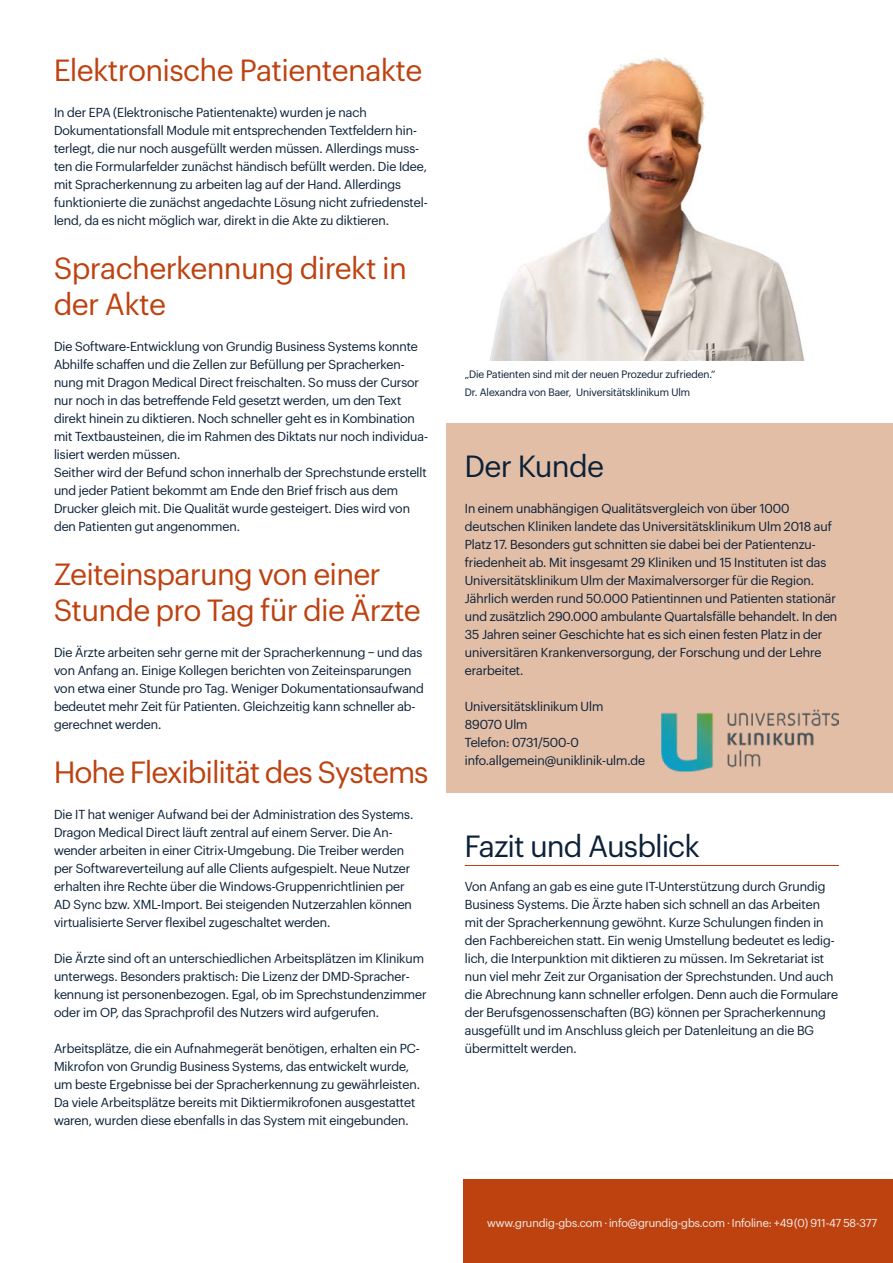
<style>
.page{position:relative;width:893px;height:1263px;background:#fff}
.page>*{position:absolute;margin:0;border:0;box-sizing:border-box;transform-origin:0 0}
.t1{font:30px/36px "Grundig Basics";letter-spacing:-.005em;color:#be4210}
.t2{font:30px "Grundig Basics";letter-spacing:-.01em;color:#0b2138}
.t3{font:12.75px/18px "Grundig Basics";color:#0b2138}
.t4{font:11.25px "Grundig Basics";color:#f2f1ed}
.t5{font:10.5px/18px "Grundig Basics";color:#0b2138}
</style>
<div class="page">
<div style="left:446px;top:423px;width:447px;height:369px;background:#e3bea7"></div>
<hr style="left:465px;top:865px;width:374px;height:1px;background:#be4210">
<img style="left:490px;top:57px;width:315px;height:303px">
<img style="left:661px;top:709px;width:178px;height:62px">
<div style="left:463px;top:1179px;width:430px;height:84px;background:#be4210"></div>
<h1 class="t1" style="left:54px;top:50px;width:370px">Elektronische Patientenakte</h1>
<p class="t3" style="left:54px;top:102px;width:375px">In der EPA (Elektronische Patientenakte) wurden je nach Dokumentationsfall Module mit entsprechenden Textfeldern hin&shy;terlegt, die nur noch ausgefüllt werden müssen. Allerdings muss&shy;ten die Formularfelder zunächst händisch befüllt werden. Die Idee, mit Spracherkennung zu arbeiten lag auf der Hand. Allerdings funktionierte die zunächst angedachte Lösung nicht zufriedenstel&shy;lend, da es nicht möglich war, direkt in die Akte zu diktieren.</p>
<h1 class="t1" style="left:54px;top:248px;width:354px">Spracherkennung direkt in der Akte</h1>
<p class="t3" style="left:54px;top:336px;width:376px">Die Software-Entwicklung von Grundig Business Systems konnte Abhilfe schaffen und die Zellen zur Befüllung per Spracherken&shy;nung mit Dragon Medical Direct freischalten. So muss der Cursor nur noch in das betreffende Feld gesetzt werden, um den Text direkt hinein zu diktieren. Noch schneller geht es in Kombination mit Textbausteinen, die im Rahmen des Diktats nur noch individua&shy;lisiert werden müssen.<br>Seither wird der Befund schon innerhalb der Sprechstunde erstellt und jeder Patient bekommt am Ende den Brief frisch aus dem Drucker gleich mit. Die Qualität wurde gesteigert. Dies wird von den Patienten gut angenommen.</p>
<h1 class="t1" style="left:54px;top:554px;width:368px">Zeiteinsparung von einer<br>Stunde pro Tag für die Ärzte</h1>
<p class="t3" style="left:54px;top:642px;width:371px">Die Ärzte arbeiten sehr gerne mit der Spracherkennung − und das von Anfang an. Einige Kollegen berichten von Zeiteinsparungen von etwa einer Stunde pro Tag. Weniger Dokumentationsaufwand bedeutet mehr Zeit für Patienten. Gleichzeitig kann schneller ab&shy;gerechnet werden.</p>
<h1 class="t1" style="left:54px;top:752px;width:376px">Hohe Flexibilität des Systems</h1>
<p class="t3" style="left:54px;top:804px;width:361px">Die IT hat weniger Aufwand bei der Administration des Systems.<br>Dragon Medical Direct läuft zentral auf einem Server. Die An&shy;wender arbeiten in einer Citrix-Umgebung. Die Treiber werden per Softwareverteilung auf alle Clients aufgespielt. Neue Nutzer erhalten ihre Rechte über die Windows-Gruppenrichtlinien per AD Sync bzw. XML-Import. Bei steigenden Nutzerzahlen können virtualisierte Server flexibel zugeschaltet werden.</p>
<p class="t3" style="left:54px;top:948px;width:374px">Die Ärzte sind oft an unterschiedlichen Arbeitsplätzen im Klinikum unterwegs. Besonders praktisch: Die Lizenz der DMD-Spracher&shy;kennung ist personenbezogen. Egal, ob im Sprechstundenzimmer oder im OP, das Sprachprofil des Nutzers wird aufgerufen.</p>
<p class="t3" style="left:54px;top:1038px;width:368px">Arbeitsplätze, die ein Aufnahmegerät benötigen, erhalten ein PC-Mikrofon von Grundig Business Systems, das entwickelt wurde, um beste Ergebnisse bei der Spracherkennung zu gewährleisten.<br>Da viele Arbeitsplätze bereits mit Diktiermikrofonen ausgestattet waren, wurden diese ebenfalls in das System mit eingebunden.</p>
<p class="t5" style="left:465px;top:364px;width:252px">„Die Patienten sind mit der neuen Prozedur zufrieden.“<br>Dr. Alexandra von Baer, Universitätsklinikum Ulm</p>
<h1 class="t2" style="left:465px;top:444px;width:141px">Der Kunde</h1>
<p class="t3" style="left:465px;top:498px;width:374px">In einem unabhängigen Qualitätsvergleich von über 1000 deutschen Kliniken landete das Universitätsklinikum Ulm 2018 auf Platz 17. Besonders gut schnitten sie dabei bei der Patientenzu&shy;friedenheit ab. Mit insgesamt 29 Kliniken und 15 Instituten ist das Universitätsklinikum Ulm der Maximalversorger für die Region.<br>Jährlich werden rund 50.000 Patientinnen und Patienten stationär und zusätzlich 290.000 ambulante Quartalsfälle behandelt. In den 35 Jahren seiner Geschichte hat es sich einen festen Platz in der universitären Krankenversorgung, der Forschung und der Lehre erarbeitet.</p>
<p class="t3" style="left:465px;top:696px;width:182px">Universitätsklinikum Ulm<br>89070 Ulm<br>Telefon: 0731/500-0 info.allgemein@uniklinik-ulm.de</p>
<h1 class="t2" style="left:465px;top:823px;width:236px">Fazit und Ausblick</h1>
<p class="t3" style="left:465px;top:876px;width:375px">Von Anfang an gab es eine gute IT-Unterstützung durch Grundig Business Systems. Die Ärzte haben sich schnell an das Arbeiten mit der Spracherkennung gewöhnt. Kurze Schulungen finden in den Fachbereichen statt. Ein wenig Umstellung bedeutet es ledig&shy;lich, die Interpunktion mit diktieren zu müssen. Im Sekretariat ist nun viel mehr Zeit zur Organisation der Sprechstunden. Und auch die Abrechnung kann schneller erfolgen. Denn auch die Formulare der Berufsgenossenschaften (BG) können per Spracherkennung ausgefüllt und im Anschluss gleich per Datenleitung an die BG übermittelt werden.</p>
<p class="t4" style="left:487px;top:1214px;width:391px">www.grundig-gbs.com · info@grundig-gbs.com · Infoline: +49(0) 911-47 58-377</p>
</div>
